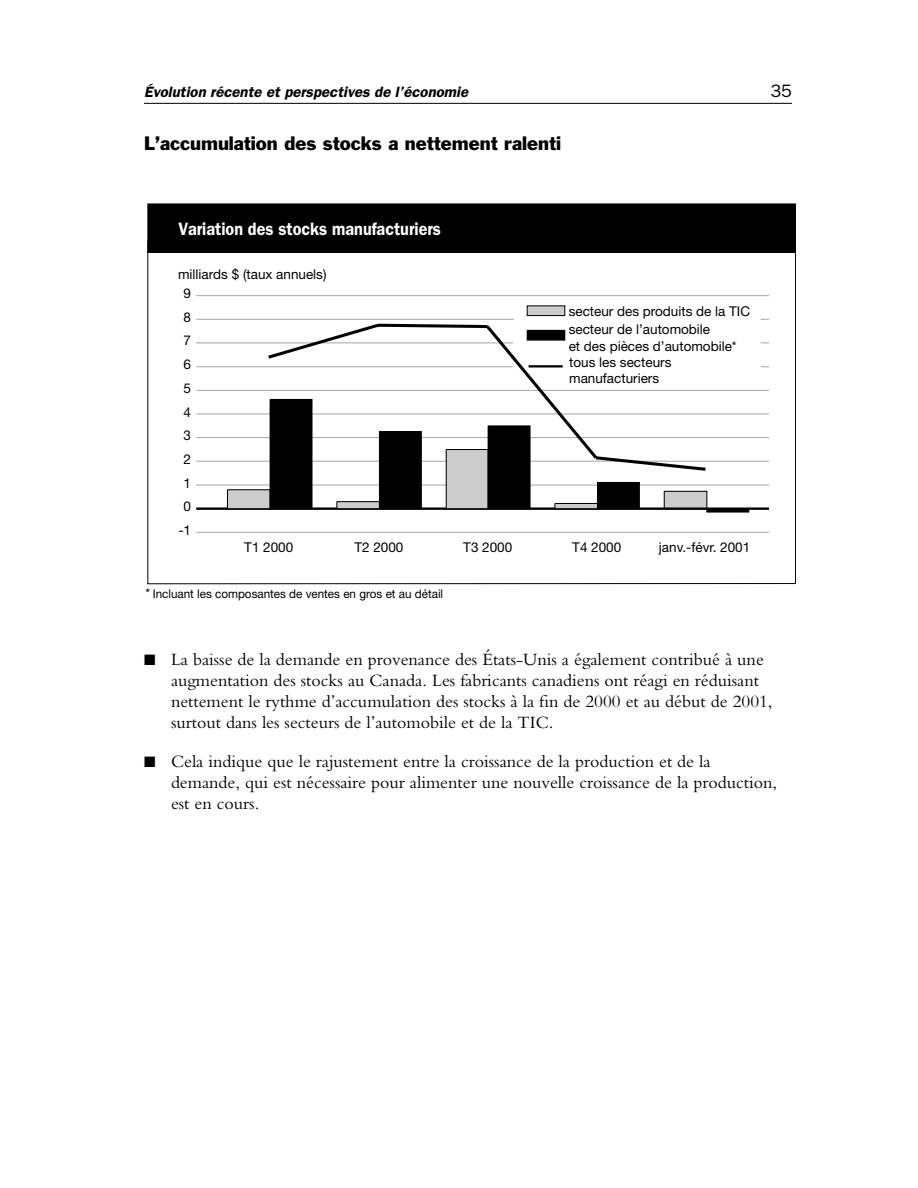
<style>
.page{position:relative;width:918px;height:1188px;background:#fff}
.page>*{position:absolute;margin:0;border:0;box-sizing:border-box;transform-origin:0 0}
.t1{font:18px/21px "Bembo";color:#000}
.t2{font:18px "Franklin Gothic";color:#000}
.t3{font:600 18px "Franklin Gothic";color:#fff;scale:.9 1}
.t4{font:18px "Franklin Gothic";color:#000}
.t5{font:italic 600 15px "Franklin Gothic";color:#000}
.t6{font:13.5px/16.2px "Helvetica Neue";color:#000}
.t7{font:12px "Helvetica Neue";color:#000}
.s1{font-size:13.5px}
</style>
<div class="page">
<hr style="left:144px;top:103px;width:648px;height:1px;background:#000">
<svg style="left:147px;top:241px;width:649px;height:344px"></svg>
<div style="left:148px;top:204px;width:648px;height:48px;background:#000"></div>
<div style="left:148px;top:204px;width:648px;height:49px;border:1px solid #000"></div>
<div style="left:664px;top:491px;width:43px;height:18px;background:#cdcdcd"></div>
<div style="left:664px;top:491px;width:43px;height:18px;border:1px solid #000"></div>
<hr style="left:707px;top:509px;width:42px;height:3px;background:#000">
<div style="left:706px;top:508px;width:43px;height:5px;border:1px solid #000"></div>
<hr style="left:196px;top:532px;width:573px;height:1px;background:#a6a6a6">
<hr style="left:196px;top:507px;width:573px;height:3px;background:#000">
<hr style="left:196px;top:485px;width:573px;height:1px;background:#a6a6a6">
<hr style="left:196px;top:461px;width:573px;height:1px;background:#a6a6a6">
<hr style="left:196px;top:437px;width:573px;height:1px;background:#a6a6a6">
<hr style="left:196px;top:414px;width:573px;height:1px;background:#a6a6a6">
<hr style="left:196px;top:390px;width:573px;height:1px;background:#a6a6a6">
<hr style="left:196px;top:366px;width:317px;height:1px;background:#a6a6a6">
<hr style="left:196px;top:343px;width:317px;height:1px;background:#a6a6a6">
<hr style="left:196px;top:319px;width:318px;height:1px;background:#a6a6a6">
<hr style="left:196px;top:295px;width:573px;height:1px;background:#a6a6a6">
<svg style="left:265px;top:321px;width:444px;height:152px"></svg>
<div style="left:527px;top:306px;width:38px;height:10px;background:#cdcdcd"></div>
<div style="left:527px;top:305px;width:38px;height:11px;border:1px solid #000"></div>
<div style="left:527px;top:330px;width:38px;height:10px;background:#000"></div>
<hr style="left:529px;top:365px;width:34px;height:2px;background:#000">
<div style="left:227px;top:490px;width:43px;height:19px;background:#cdcdcd"></div>
<div style="left:227px;top:489px;width:44px;height:20px;border:1px solid #000"></div>
<div style="left:337px;top:502px;width:42px;height:7px;background:#cdcdcd"></div>
<div style="left:336px;top:501px;width:44px;height:8px;border:1px solid #000"></div>
<div style="left:446px;top:450px;width:42px;height:59px;background:#cdcdcd"></div>
<div style="left:446px;top:449px;width:43px;height:60px;border:1px solid #000"></div>
<div style="left:555px;top:503px;width:42px;height:6px;background:#cdcdcd"></div>
<div style="left:554px;top:503px;width:44px;height:6px;border:1px solid #000"></div>
<div style="left:270px;top:399px;width:42px;height:110px;background:#000"></div>
<div style="left:270px;top:399px;width:43px;height:110px;border:1px solid #000"></div>
<div style="left:379px;top:432px;width:42px;height:77px;background:#000"></div>
<div style="left:379px;top:431px;width:43px;height:78px;border:1px solid #000"></div>
<div style="left:488px;top:426px;width:42px;height:83px;background:#000"></div>
<div style="left:488px;top:425px;width:43px;height:84px;border:1px solid #000"></div>
<div style="left:597px;top:482px;width:42px;height:27px;background:#000"></div>
<p class="t5" style="left:144px;top:87px;width:326px">Évolution récente et perspectives de l’économie</p>
<p class="t4" style="left:770px;top:85px;width:23px">35</p>
<p class="t2" style="left:144px;top:136px;width:419px">L’accumulation des stocks a nettement ralenti</p>
<p class="t3" style="left:178px;top:223px;width:293px">Variation des stocks manufacturiers</p>
<p class="t6" style="left:178px;top:267px;width:150px">milliards $ (taux annuels)</p>
<p class="t6" style="left:184px;top:287px;width:9px">9</p>
<p class="t6" style="left:184px;top:310px;width:9px">8</p>
<p class="t6" style="left:184px;top:334px;width:9px">7</p>
<p class="t6" style="left:184px;top:358px;width:9px">6</p>
<p class="t6" style="left:184px;top:381px;width:9px">5</p>
<p class="t6" style="left:184px;top:405px;width:9px">4</p>
<p class="t6" style="left:184px;top:429px;width:9px">3</p>
<p class="t6" style="left:184px;top:452px;width:9px">2</p>
<p class="t6" style="left:184px;top:476px;width:9px">1</p>
<p class="t6" style="left:184px;top:500px;width:9px">0</p>
<p class="t6" style="left:178px;top:523px;width:14px">-1</p>
<p class="t6" style="left:569px;top:303px;width:183px;line-height:18.5px">secteur des produits de la TIC secteur de l’automobile</p>
<p class="t6" style="left:569px;top:339px;width:170px">et des pièces d’automobile* tous les secteurs manufacturiers</p>
<p class="t6" style="left:244px;top:540px;width:51px">T1 2000</p>
<p class="t6" style="left:354px;top:540px;width:51px">T2 2000</p>
<p class="t6" style="left:463px;top:540px;width:51px">T3 2000</p>
<p class="t6" style="left:572px;top:540px;width:51px">T4 2000</p>
<p class="t6" style="left:659px;top:540px;width:93px">janv.-févr. 2001</p>
<p class="t7" style="left:146px;top:589px;width:299px"><span class="s1">*</span> Incluant les composantes de ventes en gros et au détail</p>
<p class="t1" style="left:171px;top:650px;width:603px;text-indent:-27px">■ La baisse de la demande en provenance des États-Unis a également contribué à une augmentation des stocks au Canada. Les fabricants canadiens ont réagi en réduisant nettement le rythme d’accumulation des stocks à la fin de 2000 et au début de 2001, surtout dans les secteurs de l’automobile et de la TIC.</p>
<p class="t1" style="left:171px;top:752px;width:608px;text-indent:-27px">■ Cela indique que le rajustement entre la croissance de la production et de la demande, qui est nécessaire pour alimenter une nouvelle croissance de la production, est en cours.</p>
</div>
